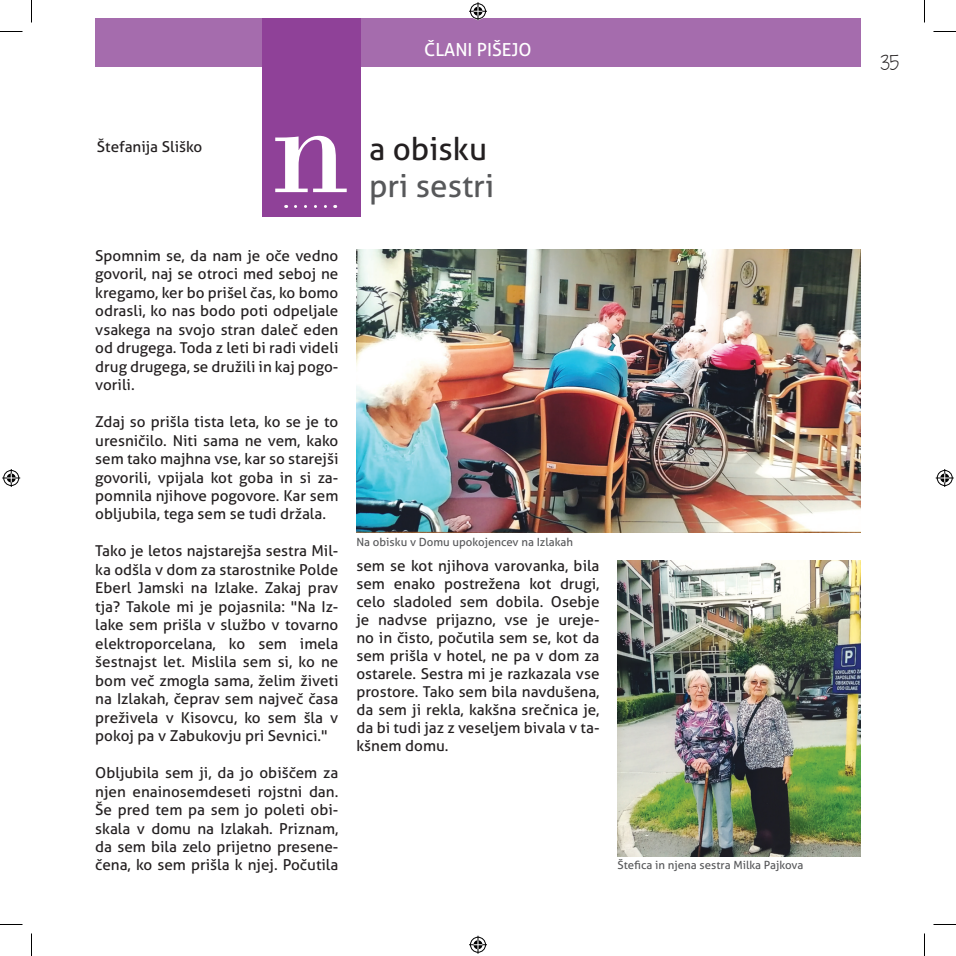
<style>
.page{position:relative;width:956px;height:956px;background:#fff}
.page>*{position:absolute;margin:0;border:0;box-sizing:border-box;transform-origin:0 0}
.t1{font:142.2px "Bodoni";color:#fff}
.t2{font:31.5px "Aller";color:#57585a}
.t3{font:31.5px "Aller";color:#231f20}
.t4{font:18px "Aller";color:#fff}
.t5{font:18px "KG When Oceans Rise";color:#231f20}
.t6{font:15px/18.5px "Aller";color:#231f20;text-align:justify}
.t7{font:11.25px "Aller";color:#57585a}
</style>
<div class="page">
<div style="left:95px;top:19px;width:766px;height:48px;background:#a56cad"></div>
<div style="left:262px;top:19px;width:99px;height:198px;background:#8f4198"></div>
<svg style="left:295px;top:205px;width:41px;height:3px"></svg>
<img style="left:356px;top:250px;width:505px;height:282px">
<img style="left:618px;top:560px;width:243px;height:296px">
<svg style="left:0;top:31px;width:22px;height:1px"></svg>
<svg style="left:933px;top:31px;width:23px;height:1px"></svg>
<svg style="left:0;top:924px;width:22px;height:1px"></svg>
<svg style="left:933px;top:924px;width:23px;height:1px"></svg>
<svg style="left:31px;top:0;width:1px;height:23px"></svg>
<svg style="left:31px;top:933px;width:1px;height:23px"></svg>
<svg style="left:924px;top:0;width:1px;height:23px"></svg>
<svg style="left:924px;top:933px;width:1px;height:23px"></svg>
<svg style="left:469px;top:2px;width:18px;height:18px"></svg>
<svg style="left:469px;top:936px;width:18px;height:18px"></svg>
<svg style="left:2px;top:469px;width:18px;height:18px"></svg>
<svg style="left:936px;top:469px;width:18px;height:18px"></svg>
<p class="t4" style="left:424px;top:38px;width:109px">ČLANI PIŠEJO</p>
<p class="t6" style="left:97px;top:137px;width:107px">Štefanija Sliško</p>
<h1 class="t1" style="left:271px;top:62px;width:79px">n</h1>
<h2 class="t3" style="left:369px;top:129px;width:120px">a obisku</h2>
<h2 class="t2" style="left:369px;top:167px;width:127px">pri sestri</h2>
<p class="t6" style="left:95px;top:246px;width:245px">Spomnim se, da nam je oče vedno govoril, naj se otroci med seboj ne kregamo, ker bo prišel čas, ko bomo odrasli, ko nas bodo poti odpeljale vsakega na svojo stran daleč eden od drugega. Toda z leti bi radi videli drug drugega, se družili in kaj pogo&shy;vorili.</p>
<p class="t6" style="left:95px;top:412px;width:245px">Zdaj so prišla tista leta, ko se je to uresničilo. Niti sama ne vem, kako sem tako majhna vse, kar so starejši govorili, vpijala kot goba in si za&shy;pomnila njihove pogovore. Kar sem obljubila, tega sem se tudi držala.</p>
<p class="t6" style="left:95px;top:542px;width:245px">Tako je letos najstarejša sestra Mil&shy;ka odšla v dom za starostnike Polde Eberl Jamski na Izlake. Zakaj prav tja? Takole mi je pojasnila: "Na Iz&shy;lake sem prišla v službo v tovarno elektroporcelana, ko sem imela šestnajst let. Mislila sem si, ko ne bom več zmogla sama, želim živeti na Izlakah, čeprav sem največ časa preživela v Kisovcu, ko sem šla v pokoj pa v Zabukovju pri Sevnici."</p>
<p class="t6" style="left:95px;top:763px;width:245px">Obljubila sem ji, da jo obiščem za njen enainosemdeseti rojstni dan.<br>Še pred tem pa sem jo poleti obi&shy;skala v domu na Izlakah. Priznam, da sem bila zelo prijetno presene&shy;čena, ko sem prišla k njej. Počutila</p>
<p class="t7" style="left:356px;top:535px;width:218px">Na obisku v Domu upokojencev na Izlakah</p>
<p class="t6" style="left:356px;top:557px;width:245px;line-height:18px">sem se kot njihova varovanka, bila sem enako postrežena kot drugi, celo sladoled sem dobila. Osebje je nadvse prijazno, vse je ureje&shy;no in čisto, počutila sem se, kot da sem prišla v hotel, ne pa v dom za ostarele. Sestra mi je razkazala vse prostore. Tako sem bila navdušena, da sem ji rekla, kakšna srečnica je, da bi tudi jaz z veseljem bivala v ta&shy;kšnem domu.</p>
<p class="t7" style="left:618px;top:858px;width:188px">Štefica in njena sestra Milka Pajkova</p>
<p class="t5" style="left:881px;top:53px;width:20px">35</p>
</div>
